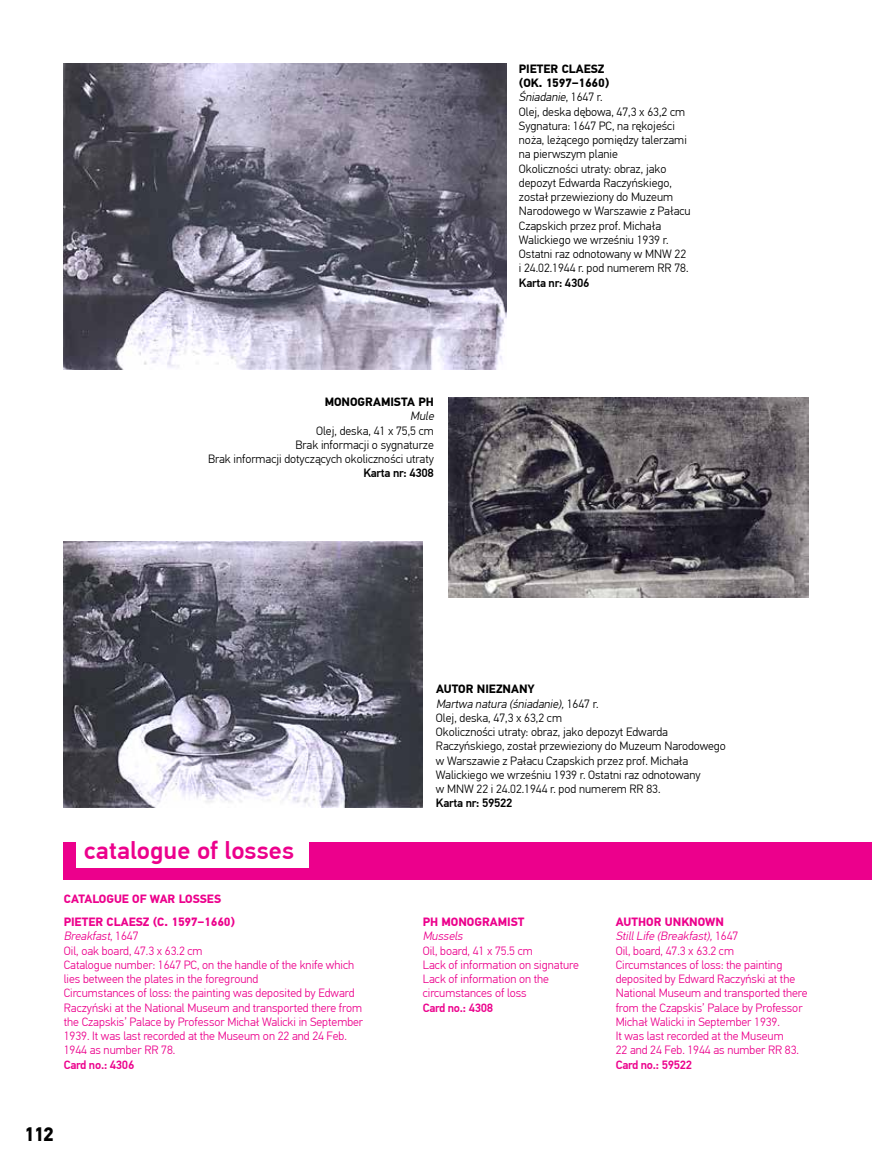
<style>
.page{position:relative;width:872px;height:1170px;background:#fff}
.page>*{position:absolute;margin:0;border:0;box-sizing:border-box;transform-origin:0 0}
.t1{font:500 24.9px "PF Din Text Pro";color:#ec008c;scale:1.04 1}
.t2{font:700 19.5px "PF Din Text Pro";color:#000}
.t3{font:300 12px/14.2px "PF Din Text Pro";color:#000}
.t4{font:300 12px/14.2px "PF Din Text Pro";color:#ec008c}
.t5{font:700 12px "PF Din Text Pro";color:#ec008c}
.t6{font:500 12px "PF Din Text Pro";letter-spacing:-.02em;color:#ec008c}
.t7{font:500 12px "PF Din Text Pro";letter-spacing:-.02em;color:#000}
.t8{font:700 12px "PF Din Text Pro";color:#000}
.t9{font:italic 300 12px "PF Din Text Pro";color:#ec008c}
.t10{font:italic 300 12px "PF Din Text Pro";color:#000}
.s1{font-weight:700}
.s2{font-style:italic}
</style>
<div class="page">
<div style="left:64px;top:842px;width:808px;height:37px;background:#ec008c"></div>
<img style="left:64px;top:64px;width:442px;height:306px">
<img style="left:449px;top:397px;width:359px;height:200px">
<img style="left:64px;top:541px;width:358px;height:266px">
<div style="left:76px;top:833px;width:232px;height:34px;background:#fff"></div>
<p class="t8" style="left:325px;top:394px;width:34px">MONOGR</p>
<p class="t8" style="left:373px;top:394px;width:16px">AMIST</p>
<p class="t8" style="left:407px;top:394px;width:28px">A PH</p>
<p class="t10" style="left:410px;top:409px;width:28px">Mule</p>
<p class="t3" style="left:208px;top:423px;width:227px;text-align:right">Olej, deska, 41 x 75,5 cm<br>Brak informacji o sygnaturze<br>Brak informacji dotyczących okoliczności utraty</p>
<p class="t7" style="left:363px;top:466px;width:72px">Karta nr: 4308</p>
<p class="t3" style="left:519px;top:62px;width:173px"><span class="s1">PIETER CLAESZ<br>(OK. 1597–1660)<br></span><span class="s2">Śniadanie</span>, 1 6 4 7 r.<br>Olej, deska dębowa, 47,3 x 63,2 cm<br>Sygnatura: 1647 PC, na rękojeści noża, leżącego pomiędzy talerzami na pierwszym planie<br>Okoliczności utraty: obraz, jako depozyt Edwarda Raczyńskiego, został przewieziony do Muzeum<br>Narodowego w Warszawie z Pałacu<br>Czapskich przez prof. Michała<br>Walickiego we wrześniu 1939 r.<br>Ostatni raz odnotowany w MNW 22 i 24.02.1944 r. pod numerem RR 78.</p>
<p class="t7" style="left:519px;top:275px;width:72px">Karta nr: 4306</p>
<h1 class="t1" style="left:84px;top:835px;width:203px">catalogue of losses</h1>
<p class="t5" style="left:64px;top:891px;width:159px">CATALOGUE OF WAR LOSSES</p>
<p class="t5" style="left:64px;top:914px;width:51px">PIETER CLAES</p>
<p class="t5" style="left:143px;top:914px;width:94px">Z (C. 1597–1660)</p>
<p class="t4" style="left:64px;top:929px;width:301px"><span class="s2">Breakfast</span>, 1 6 4 7<br>Oil, oak board, 47.3 x 63.2 cm<br>Catalogue number: 1647 PC, on the handle of the knife which lies between the plates in the foreground<br>Circumstances of loss: the painting was deposited by Edward Raczyński at the National Museum and transported there from the Czapskis’ Palace by Professor Michał Walicki in September 1939. It was last recorded at the Museum on 22 and 24 Feb.<br>1944 as number RR 78.</p>
<p class="t6" style="left:64px;top:1057px;width:72px">Card no.: 4306</p>
<h2 class="t2" style="left:24px;top:1122px;width:32px">112</h2>
<p class="t3" style="left:436px;top:682px;width:291px"><span class="s1">AUTOR NIEZNANY<br></span><span class="s2">Martwa natura (śniadanie),</span>1 6 4 7 r.<br>Olej, deska, 47,3 x 63,2 cm<br>Okoliczności utraty: obraz, jako depozyt Edwarda Raczyńskiego, został przewieziony do Muzeum Narodowego w Warszawie z Pałacu Czapskich przez prof. Michała Walickiego we wrześniu 1939 r. Ostatni raz odnotowany<br>w MNW 22 i 24.02.1944 r. pod numerem RR 83.</p>
<p class="t7" style="left:436px;top:796px;width:78px">Karta nr: 59522</p>
<p class="t5" style="left:423px;top:914px;width:103px">PH MONOGRAMIST</p>
<p class="t9" style="left:423px;top:929px;width:44px">Mussels</p>
<p class="t4" style="left:423px;top:943px;width:158px">Oil, board, 41 x 75.5 cm<br>Lack of information on signature<br>Lack of information on the circumstances of loss</p>
<p class="t6" style="left:423px;top:1000px;width:72px">Card no.: 4308</p>
<p class="t5" style="left:615px;top:914px;width:31px">AUTHOR</p>
<p class="t4" style="left:615px;top:915px;width:193px;text-indent:49px"><span class="s1">UNKNOWN<br></span><span class="s2">StillLife (Breakfast),</span>1 6 4 7<br>Oil, board, 47.3 x 63.2 cm<br>Circumstances of loss: the painting deposited by Edward Raczyński at the<br>National Museum and transported there from the Czapskis’ Palace by Professor<br>Michał Walicki in September 1939.<br>It was last recorded at the Museum<br>22 and 24 Feb. 1944 as number RR 83.</p>
<p class="t6" style="left:615px;top:1057px;width:78px">Card no.: 59522</p>
</div>
